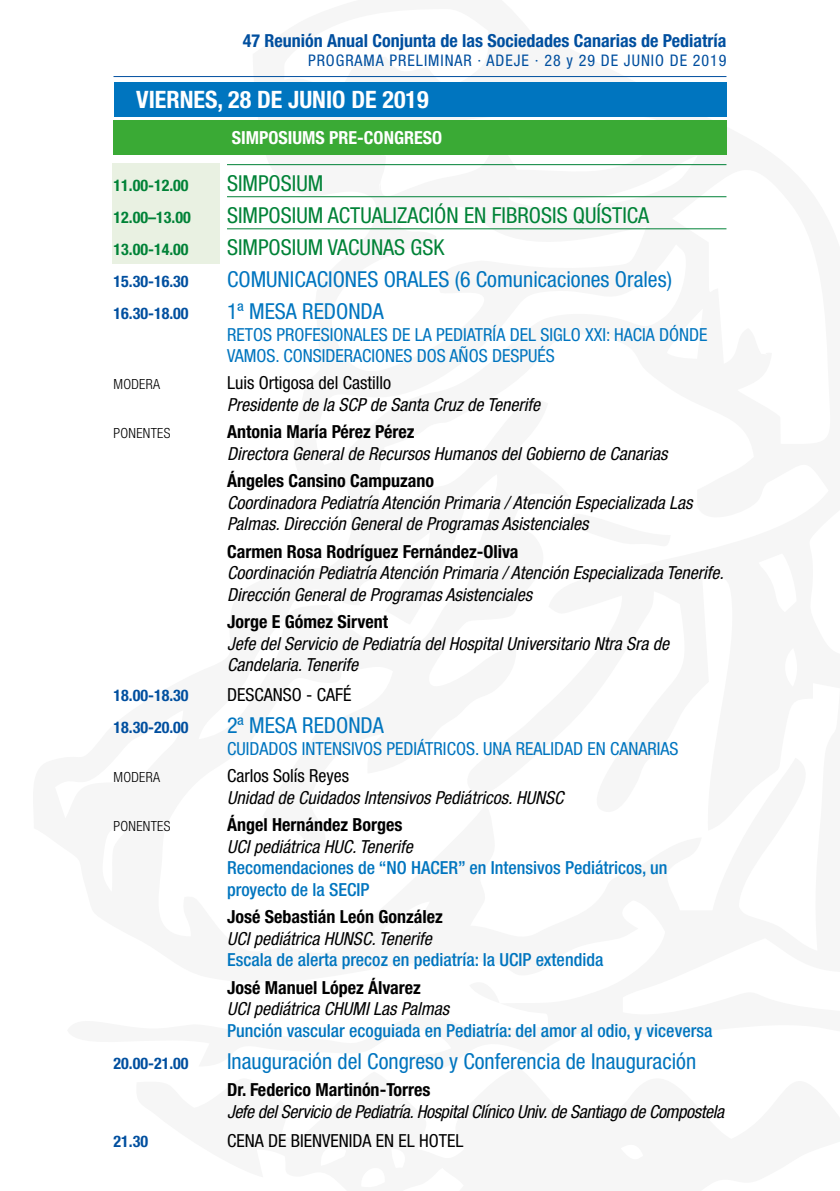
<style>
.page{position:relative;width:840px;height:1191px;background:#fff}
.page>*{position:absolute;margin:0;border:0;box-sizing:border-box;transform-origin:0 0}
.t1{font:700 condensed 24px "Helvetica Neue LT Std";color:#fff}
.t2{font:condensed 22px "Helvetica Neue LT Std";color:#0075bf}
.t3{font:condensed 22px "Helvetica Neue LT Std";color:#008237}
.t4{font:italic condensed 18px/21.6px "Helvetica Neue LT Std";color:#000}
.t5{font:700 condensed 18px "Helvetica Neue LT Std";color:#000}
.t6{font:500 condensed 18px/21.6px "Helvetica Neue LT Std";color:#0075bf}
.t7{font:condensed 18px "Helvetica Neue LT Std";color:#0075bf}
.t8{font:condensed 18px "Helvetica Neue LT Std";color:#000}
.t9{font:italic condensed 18px "Helvetica Neue LT Std";letter-spacing:-.02em;color:#000}
.t10{font:700 condensed 18px "Helvetica Neue LT Std";color:#004f9f}
.t11{font:700 condensed 18px "Helvetica Neue LT Std";color:#fff}
.t12{font:700 condensed 16px "Helvetica Neue LT Std";color:#004f9f}
.t13{font:condensed 16px "Helvetica Neue LT Std";letter-spacing:.06em;color:#004f9f}
.t14{font:700 condensed 16px "Helvetica Neue LT Std";color:#008237}
.t15{font:300 condensed 14px "Helvetica Neue LT Std";letter-spacing:.02em;color:#000}
.s1{font-weight:400;font-size:18px}
</style>
<div class="page">
<hr style="left:113px;top:76px;width:613px;height:1px;background:#004f9f">
<div style="left:113px;top:164px;width:107px;height:100px;background:#e9f1e2"></div>
<hr style="left:227px;top:164px;width:499px;height:1px;background:#008237">
<hr style="left:227px;top:196px;width:499px;height:1px;background:#008237">
<hr style="left:227px;top:228px;width:499px;height:1px;background:#008237">
<div style="left:113px;top:82px;width:613px;height:34px;background:#0075bf"></div>
<div style="left:113px;top:120px;width:613px;height:35px;background:#3aaa35"></div>
<p class="t10" style="left:243px;top:30px;width:485px">47 Reunión Anual Conjunta de las Sociedades Canarias de Pediatría</p>
<p class="t13" style="left:308px;top:51px;width:341px">Programa Preliminar · ADEJE · 28 y 29 DE JUNIO</p>
<p class="t13" style="left:669px;top:51px;width:58px">DE 2019</p>
<h1 class="t1" style="left:136px;top:85px;width:294px">VIERNES, 28 DE JUNIO DE 2019</h1>
<p class="t11" style="left:232px;top:127px;width:212px">SIMPOSIUMS PRE-CONGRESO</p>
<p class="t14" style="left:113px;top:175px;width:77px">11.00-12.00</p>
<p class="t3" style="left:227px;top:170px;width:95px">SIMPOSIUM</p>
<p class="t14" style="left:113px;top:207px;width:79px">12.00–13.00</p>
<p class="t3" style="left:227px;top:202px;width:423px">SIM POSIUM ACTUALIZACIÓN EN FIBROSIS QUÍSTICA</p>
<p class="t14" style="left:113px;top:239px;width:77px">13.00-14.00</p>
<p class="t3" style="left:227px;top:234px;width:219px">SIM POSIUM VACUNAS GSK</p>
<p class="t12" style="left:113px;top:271px;width:77px">15.30-16.30</p>
<p class="t2" style="left:227px;top:266px;width:112px">COMUNICACIONE</p>
<p class="t2" style="left:367px;top:266px;width:28px">S ORALE</p>
<p class="t2" style="left:438px;top:266px;width:235px">S (6 Comunicaciones Orales)</p>
<p class="t12" style="left:113px;top:304px;width:77px">16.30-18.00</p>
<p class="t2" style="left:227px;top:298px;width:158px">1ª MESA REDON DA</p>
<p class="t7" style="left:227px;top:324px;width:112px">RETOS PROFESIONALE</p>
<p class="t7" style="left:378px;top:324px;width:179px">S DE LA PEDIATRÍA DEL SIGLO</p>
<p class="t7" style="left:584px;top:324px;width:122px">XXI: HACIA DÓNDE</p>
<p class="t7" style="left:227px;top:345px;width:153px">VAMOS. CONSIDERACIONE</p>
<p class="t7" style="left:403px;top:345px;width:153px">S DOS AÑOS DESPUÉS</p>
<p class="t15" style="left:113px;top:376px;width:86px">MODERA <span class="s1">L</span></p>
<p class="t8" style="left:235px;top:373px;width:157px">uis Ortigosa del Castillo</p>
<p class="t4" style="left:227px;top:394px;width:314px">Presidente de la SCP de Santa Cruz de Tenerife</p>
<p class="t15" style="left:113px;top:425px;width:58px">PONENTES</p>
<p class="t5" style="left:227px;top:421px;width:189px">Antonia María Pérez Pérez</p>
<p class="t4" style="left:227px;top:443px;width:442px">Directora General de Recursos Humanos del Gobierno de Canarias</p>
<p class="t5" style="left:227px;top:470px;width:208px">Ángeles Cansino Campuzano</p>
<p class="t4" style="left:227px;top:492px;width:466px">Coordinadora Pediatría Atención Primaria / Atención Especializada Las<br>Palmas. Dirección General de Programas Asistenciales</p>
<p class="t5" style="left:227px;top:540px;width:293px">Carmen Rosa Rodríguez Fernández-Oliva</p>
<p class="t4" style="left:227px;top:562px;width:498px">Coordinación Pediatría Atención Primaria / Atención Especializada Tenerife.<br>Dirección General de Programas Asistenciales</p>
<p class="t5" style="left:227px;top:611px;width:162px">Jorge E Gómez Sirvent</p>
<p class="t4" style="left:227px;top:633px;width:443px">Jefe del Servicio de Pediatría del Hospital Universitario Ntra Sra de<br>Candelaria. Tenerife</p>
<p class="t12" style="left:113px;top:686px;width:77px">18.00-18.30</p>
<p class="t8" style="left:227px;top:684px;width:126px">DESCANSO - CAFÉ</p>
<p class="t12" style="left:113px;top:718px;width:77px">18.30-20.00</p>
<p class="t2" style="left:227px;top:712px;width:158px">2ª MESA REDON DA</p>
<p class="t7" style="left:227px;top:738px;width:297px">CUIDADOS INTENSIVOS PEDIÁTRICOS. UNA REALI</p>
<p class="t7" style="left:554px;top:738px;width:75px">DAD EN CANARIA</p>
<p class="t7" style="left:669px;top:738px;width:10px">S</p>
<p class="t15" style="left:113px;top:769px;width:48px">MODERA</p>
<p class="t8" style="left:227px;top:765px;width:123px">Carlos Solís Reyes</p>
<p class="t4" style="left:227px;top:787px;width:338px">Unidad de Cuidados Intensivos Pediátricos. HUNSC</p>
<p class="t15" style="left:113px;top:818px;width:58px">PONENTES</p>
<p class="t5" style="left:227px;top:813px;width:177px">Ángel Hernández Borges</p>
<p class="t4" style="left:227px;top:836px;width:187px">UCI pediátrica HUC. Tenerife</p>
<p class="t6" style="left:227px;top:856px;width:442px">Recomendaciones de “NO HACER” en Intensivos Pediátricos, un proyecto de la SECIP</p>
<p class="t5" style="left:227px;top:905px;width:217px">José Sebastián León González</p>
<p class="t4" style="left:227px;top:928px;width:206px">UCI pediátrica HUNSC. Tenerife</p>
<p class="t6" style="left:227px;top:949px;width:377px">Escala de alerta precoz en pediatría: la UCIP extendida</p>
<p class="t5" style="left:227px;top:976px;width:195px">José Manuel López Álvarez</p>
<p class="t4" style="left:227px;top:998px;width:223px">UCI pediátrica CHUMI Las Palmas</p>
<p class="t6" style="left:227px;top:1019px;width:486px">Punción vascular ecoguiada en Pediatría: del amor al odio, y viceversa</p>
<p class="t12" style="left:113px;top:1053px;width:77px">20.00-21.00</p>
<p class="t2" style="left:227px;top:1048px;width:470px">Inauguración del Congreso y Conferencia de Inauguración</p>
<p class="t5" style="left:227px;top:1078px;width:205px">Dr. Federico Martinón-Torres</p>
<p class="t9" style="left:227px;top:1101px;width:498px">Jefe del Servicio de Pediatría. Hospital Clínico Univ. de Santiago de Compostela</p>
<p class="t12" style="left:113px;top:1132px;width:36px">21.30</p>
<p class="t8" style="left:227px;top:1130px;width:20px">CENA</p>
<p class="t8" style="left:268px;top:1130px;width:188px">DE BIENVENI DA EN EL HOTEL</p>
</div>
